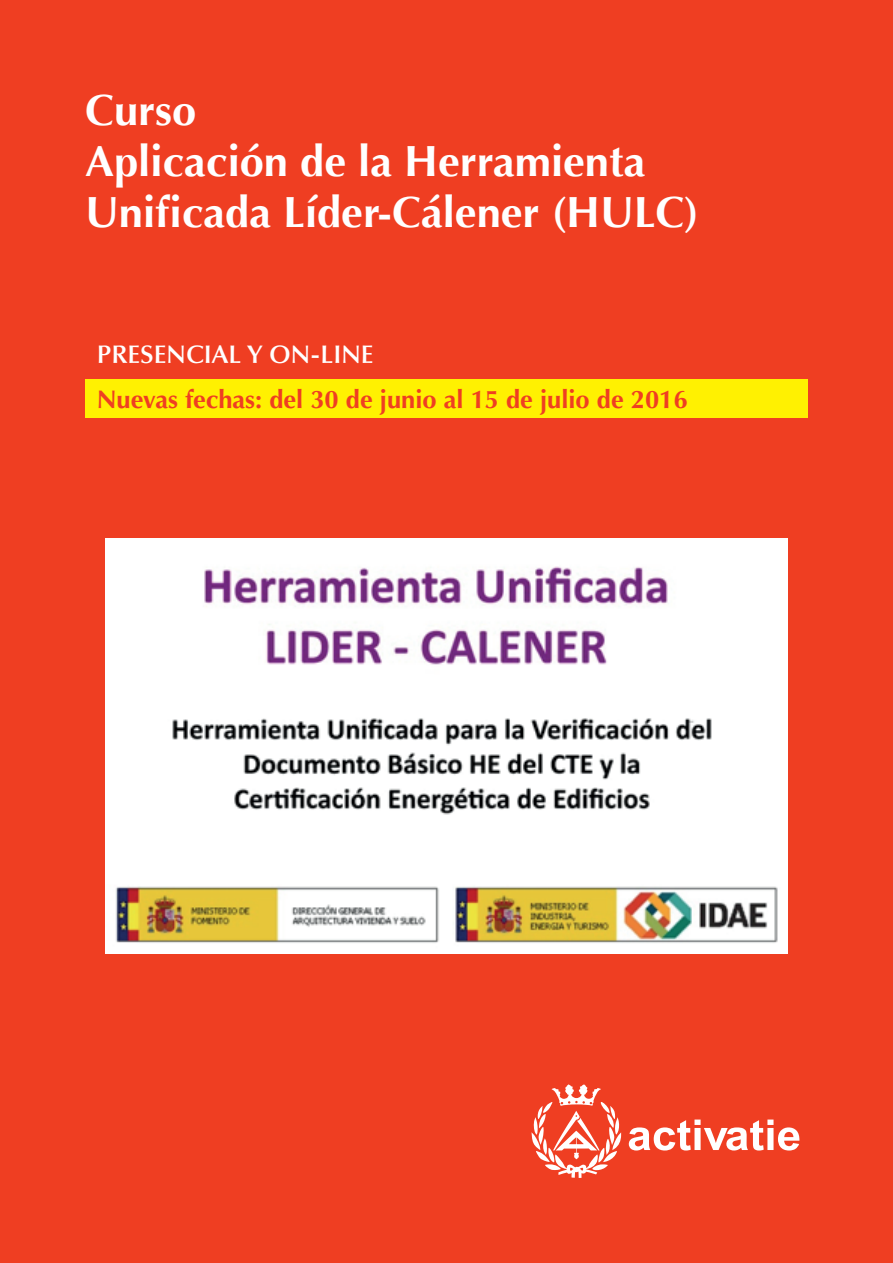
<style>
.page{position:relative;width:893px;height:1263px;background:#ef3e22}
.page>*{position:absolute;margin:0;border:0;box-sizing:border-box;transform-origin:0 0}
.t1{font:700 43.5px/51px "Optima";color:#fff}
.t2{font:700 25.5px "Optima LT Std";color:#ef3e22}
.t3{font:600 25.5px "Optima LT Std";color:#fff}
</style>
<div class="page">
<svg style="left:629px;top:1119px;width:170px;height:31px"></svg>
<svg style="left:531px;top:1084px;width:90px;height:94px"></svg>
<img style="left:106px;top:538px;width:681px;height:416px">
<div style="left:85px;top:379px;width:723px;height:39px;background:#fff101"></div>
<p class="t1" style="left:85px;top:85px;width:616px">Curso<br>Aplicación de la Herramienta<br>Unificada Líder-Cálener (HULC)</p>
<p class="t3" style="left:97px;top:340px;width:278px">PRESENCIAL Y ON-LINE</p>
<p class="t2" style="left:97px;top:384px;width:592px">Nuevas fechas: del 30 de junio al 15 de julio de 2016</p>
</div>
